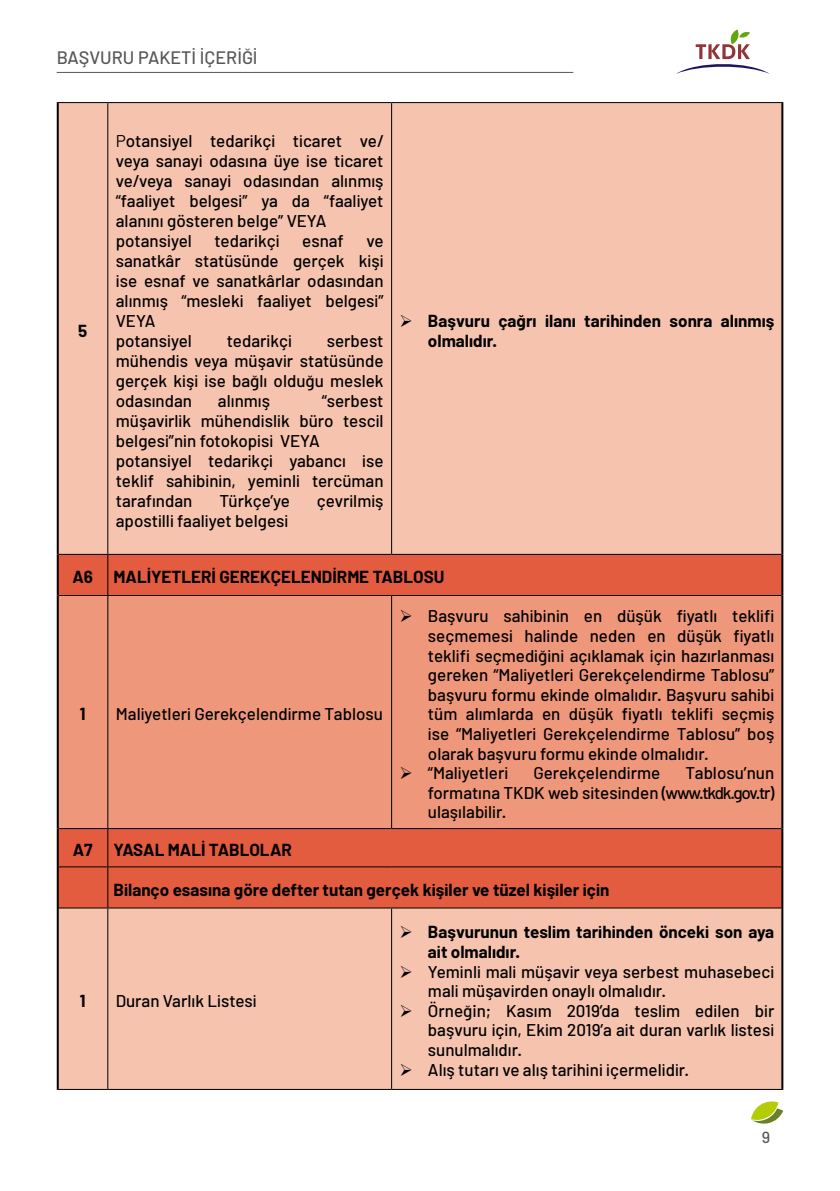
<style>
.page{position:relative;width:840px;height:1191px;background:#fff}
.page>*{position:absolute;margin:0;border:0;box-sizing:border-box;transform-origin:0 0}
.t1{font:500 18px "Barlow";color:#575756}
.t2{font:500 17px/20px "Barlow";color:#000}
.t3{font:700 17px/20px "Barlow";color:#000}
.t4{font:500 16px "Barlow";color:#575756}
.s1{font-weight:400}
</style>
<div class="page">
<hr style="left:57px;top:72px;width:516px;height:1px;background:#575756">
<svg style="left:676px;top:29px;width:93px;height:45px"></svg>
<svg style="left:751px;top:1101px;width:31px;height:23px"></svg>
<div style="left:59px;top:103px;width:721px;height:986px;background:#f6c3af"></div>
<div style="left:59px;top:555px;width:721px;height:352px;background:#e35c40"></div>
<div style="left:59px;top:596px;width:721px;height:232px;background:#ee977b"></div>
<hr style="left:57px;top:103px;width:2px;height:451px;background:#000">
<hr style="left:780px;top:103px;width:2px;height:451px;background:#000">
<hr style="left:57px;top:554px;width:2px;height:41px;background:#000">
<hr style="left:780px;top:554px;width:2px;height:41px;background:#000">
<hr style="left:57px;top:595px;width:2px;height:233px;background:#000">
<hr style="left:780px;top:595px;width:2px;height:233px;background:#000">
<hr style="left:57px;top:828px;width:2px;height:39px;background:#000">
<hr style="left:780px;top:828px;width:2px;height:39px;background:#000">
<hr style="left:57px;top:867px;width:2px;height:41px;background:#000">
<hr style="left:780px;top:867px;width:2px;height:41px;background:#000">
<hr style="left:57px;top:908px;width:2px;height:181px;background:#000">
<hr style="left:780px;top:908px;width:2px;height:181px;background:#000">
<hr style="left:57px;top:102px;width:51px;height:1px;background:#000">
<hr style="left:108px;top:102px;width:283px;height:1px;background:#000">
<hr style="left:107px;top:103px;width:1px;height:451px;background:#000">
<hr style="left:391px;top:102px;width:391px;height:1px;background:#000">
<hr style="left:391px;top:103px;width:1px;height:451px;background:#000">
<hr style="left:59px;top:554px;width:49px;height:1px;background:#000">
<hr style="left:108px;top:554px;width:283px;height:1px;background:#000">
<hr style="left:107px;top:555px;width:1px;height:40px;background:#000">
<hr style="left:391px;top:554px;width:389px;height:1px;background:#000">
<hr style="left:59px;top:595px;width:49px;height:1px;background:#000">
<hr style="left:108px;top:595px;width:283px;height:1px;background:#000">
<hr style="left:107px;top:596px;width:1px;height:232px;background:#000">
<hr style="left:391px;top:595px;width:389px;height:1px;background:#000">
<hr style="left:391px;top:596px;width:1px;height:232px;background:#000">
<hr style="left:59px;top:828px;width:49px;height:1px;background:#000">
<hr style="left:108px;top:828px;width:283px;height:1px;background:#000">
<hr style="left:107px;top:829px;width:1px;height:37px;background:#000">
<hr style="left:391px;top:828px;width:389px;height:1px;background:#000">
<hr style="left:59px;top:866px;width:49px;height:1px;background:#000">
<hr style="left:108px;top:866px;width:283px;height:1px;background:#000">
<hr style="left:107px;top:867px;width:1px;height:40px;background:#000">
<hr style="left:391px;top:866px;width:389px;height:1px;background:#000">
<hr style="left:59px;top:907px;width:49px;height:1px;background:#000">
<hr style="left:108px;top:907px;width:283px;height:1px;background:#000">
<hr style="left:107px;top:908px;width:1px;height:181px;background:#000">
<hr style="left:391px;top:907px;width:389px;height:1px;background:#000">
<hr style="left:391px;top:908px;width:1px;height:181px;background:#000">
<hr style="left:57px;top:1089px;width:51px;height:1px;background:#000">
<hr style="left:108px;top:1089px;width:283px;height:1px;background:#000">
<hr style="left:391px;top:1089px;width:391px;height:1px;background:#000">
<svg style="left:413px;top:327px;width:17px;height:1px"></svg>
<svg style="left:413px;top:622px;width:17px;height:1px"></svg>
<svg style="left:413px;top:779px;width:17px;height:1px"></svg>
<svg style="left:413px;top:938px;width:17px;height:1px"></svg>
<svg style="left:413px;top:977px;width:17px;height:1px"></svg>
<svg style="left:413px;top:1016px;width:17px;height:1px"></svg>
<svg style="left:413px;top:1075px;width:17px;height:1px"></svg>
<p class="t1" style="left:57px;top:46px;width:202px">BAŞVURU PAKETI IÇERIĞI</p>
<p class="t3" style="left:78px;top:321px;width:11px">5</p>
<p class="t2" style="left:116px;top:130px;width:269px"><span class="s1">P</span>otansiyel tedarikçi ticaret ve/ veya sanayi odasına üye ise ticaret ve/veya sanayi odasından alınmış “faaliyet belgesi” ya da “faaliyet alanını gösteren belge” VEYA potansiyel</p>
<p class="t2" style="left:214px;top:230px;width:67px">tedarikçi</p>
<p class="t2" style="left:302px;top:230px;width:43px">esnaf</p>
<p class="t2" style="left:116px;top:230px;width:269px;text-indent:250px">ve sanatkâr statüsünde gerçek kişi ise esnaf ve sanatkârlar odasından alınmış “mesleki faaliyet belgesi”<br>VEYA<br>potansiyel</p>
<p class="t2" style="left:116px;top:330px;width:269px;text-align:justify;text-indent:211px">serbest mühendis veya müşavir statüsünde gerçek kişi ise bağlı olduğu meslek odasından</p>
<p class="t2" style="left:227px;top:330px;width:67px">tedarikçi</p>
<p class="t2" style="left:116px;top:390px;width:269px;text-indent:206px">“serbest müşavirlik mühendislik büro tescil belgesi”nin fotokopisi VEYA potansiyel tedarikçi yabancı ise teklif sahibinin, yeminli tercüman tarafından</p>
<p class="t2" style="left:218px;top:390px;width:54px">alınmış</p>
<p class="t2" style="left:219px;top:490px;width:72px">Türkçe’ye</p>
<p class="t2" style="left:317px;top:490px;width:68px">çevrilmiş</p>
<p class="t2" style="left:116px;top:510px;width:174px">apostilli faaliyet belgesi</p>
<p class="t3" style="left:428px;top:310px;width:347px;text-indent:-28px">➢ Başvuru çağrı ilanı tarihinden sonra alınmış olmalıdır.</p>
<p class="t3" style="left:72px;top:567px;width:373px">A6 MALİYETLERİ GEREKÇELENDİRME TABLOSU</p>
<p class="t3" style="left:80px;top:704px;width:7px">1</p>
<p class="t2" style="left:116px;top:704px;width:268px">Maliyetleri Gerekçelendirme Tablosu</p>
<p class="t2" style="left:427px;top:606px;width:347px;text-align:justify;text-indent:-28px">➢ Başvuru sahibinin en düşük fiyatlı teklifi seçmemesi halinde neden en düşük fiyatlı teklifi seçmediğini açıklamak için hazırlanması gereken “Maliyetleri Gerekçelendirme Tablosu” başvuru formu ekinde olmalıdır. Başvuru sahibi tüm alımlarda en düşük fiyatlı teklifi seçmiş ise “Maliyetleri Gerekçelendirme Tablosu” boş olarak başvuru formu ekinde olmalıdır.</p>
<p class="t2" style="left:399px;top:762px;width:110px">➢ “Maliyetleri</p>
<p class="t2" style="left:533px;top:762px;width:128px">Gerekçelendirme</p>
<p class="t2" style="left:427px;top:763px;width:347px;text-align:justify;text-indent:257px">Tablosu’nun formatına TKDK web sitesinden (www.tkdk.gov.tr) ulaşılabilir.</p>
<p class="t3" style="left:73px;top:840px;width:220px">A7 YASAL MALİ TABLOLAR</p>
<p class="t3" style="left:113px;top:879px;width:497px">Bilanço esasına göre defter tutan gerçek kişiler ve tüzel kişiler için</p>
<p class="t3" style="left:80px;top:990px;width:7px">1</p>
<p class="t2" style="left:116px;top:990px;width:142px">Duran Varlık Listesi</p>
<p class="t3" style="left:427px;top:922px;width:347px;text-indent:-28px">➢ Başvurunun teslim tarihinden önceki son aya ait olmalıdır.</p>
<p class="t2" style="left:427px;top:961px;width:347px;text-indent:-28px">➢ Yeminli mali müşavir veya serbest muhasebeci mali müşavirden onaylı olmalıdır.</p>
<p class="t2" style="left:427px;top:1000px;width:347px;text-align:justify;text-indent:-28px">➢ Örneğin; Kasım 2019’da teslim edilen bir başvuru için, Ekim 2019’a ait duran varlık listesi sunulmalıdır.</p>
<p class="t2" style="left:399px;top:1059px;width:291px">➢ Alış tutarı ve alış tarihini içermelidir.</p>
<p class="t4" style="left:761px;top:1127px;width:10px">9</p>
</div>
